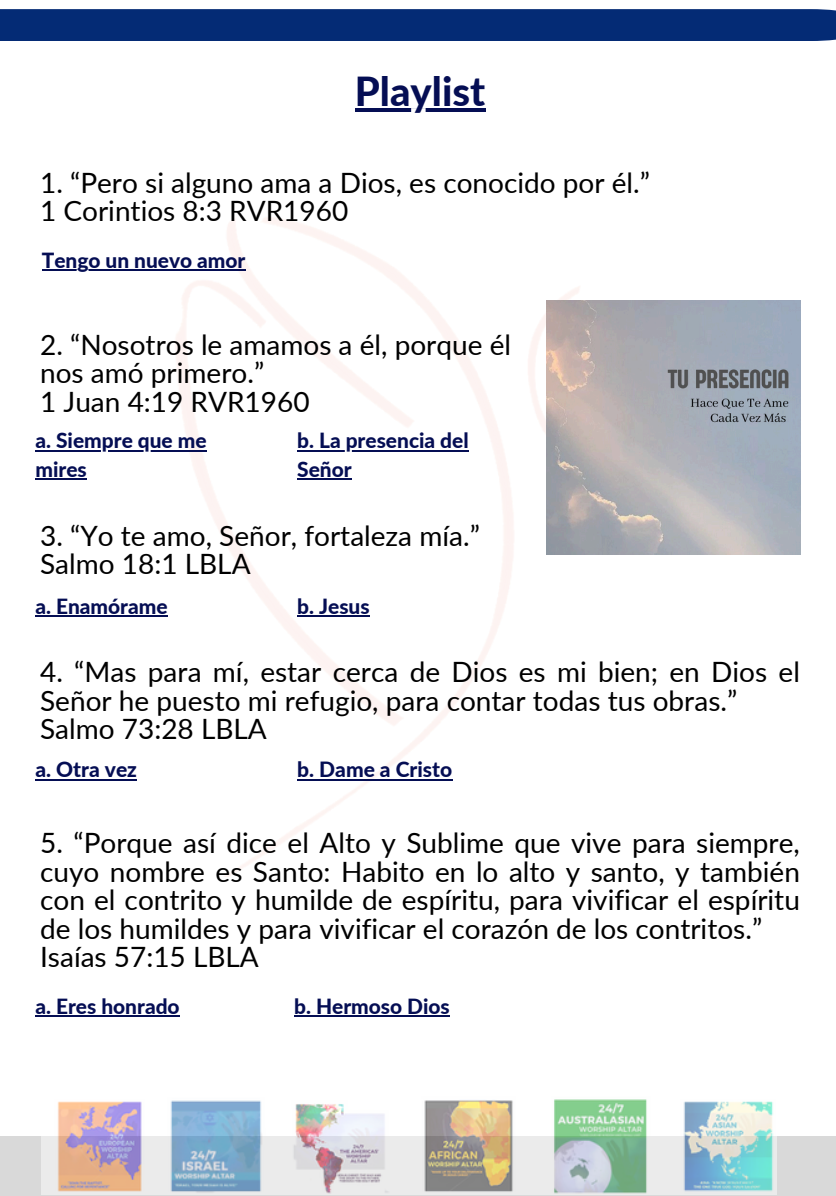
<style>
.page{position:relative;width:836px;height:1196px;background:#fff}
.page>*{position:absolute;margin:0;border:0;box-sizing:border-box;transform-origin:0 0}
.t1{font:800 40px "Lato";color:#050e54}
.t2{font:28px/28.4px "Lato";color:#000}
.t3{font:800 21px "Lato";color:#050e54}
.t4{font:800 20.8px/28.4px "Lato";color:#050e54}
</style>
<div class="page">
<div style="left:0;top:1135px;width:836px;height:60px;background:#d9d9d9"></div>
<img style="left:122px;top:218px;width:539px;height:658px">
<img style="left:41px;top:1099px;width:735px;height:95px">
<div style="left:0;top:9px;width:836px;height:32px;background:#042b75"></div>
<hr style="left:355px;top:109px;width:130px;height:3px;background:#050e54">
<img style="left:547px;top:301px;width:253px;height:253px">
<hr style="left:42px;top:270px;width:203px;height:1px;background:#050e54">
<hr style="left:35px;top:450px;width:171px;height:1px;background:#050e54">
<hr style="left:35px;top:478px;width:52px;height:2px;background:#050e54">
<hr style="left:35px;top:615px;width:133px;height:2px;background:#050e54">
<hr style="left:35px;top:779px;width:102px;height:1px;background:#050e54">
<hr style="left:35px;top:1015px;width:145px;height:2px;background:#050e54">
<hr style="left:297px;top:779px;width:155px;height:1px;background:#050e54">
<hr style="left:294px;top:1015px;width:156px;height:2px;background:#050e54">
<hr style="left:297px;top:615px;width:72px;height:2px;background:#050e54">
<hr style="left:297px;top:450px;width:171px;height:1px;background:#050e54">
<hr style="left:297px;top:478px;width:55px;height:2px;background:#050e54">
<h1 class="t1" style="left:355px;top:66px;width:132px">Playlist</h1>
<p class="t2" style="left:40px;top:168px;width:611px">1. “Pero si alguno ama a Dios, es conocido por él.”<br>1 Corintios 8:3 RVR1960</p>
<p class="t4" style="left:42px;top:246px;width:205px">Tengo un nuevo amor</p>
<p class="t2" style="left:40px;top:330px;width:472px">2. “Nosotros le amamos a él, porque él nos amó primero.”<br>1 Juan 4:19 RVR1960</p>
<p class="t4" style="left:35px;top:426px;width:173px">a. Siempre que me mires</p>
<p class="t4" style="left:297px;top:426px;width:173px">b. La presencia del<br>Señor</p>
<p class="t2" style="left:40px;top:520px;width:441px">3. “Yo te amo, Señor, fortaleza mía.”<br>Salmo 18:1 LBLA</p>
<p class="t4" style="left:35px;top:592px;width:134px">a. Enamórame</p>
<p class="t4" style="left:297px;top:592px;width:74px">b. Jesus</p>
<p class="t2" style="left:40px;top:657px;width:761px">4. “Mas para mí, estar cerca de Dios es mi bien; en Dios el<br>Señor he puesto mi refugio, para contar todas tus obras.”<br>Salmo 73:28 LBLA</p>
<p class="t3" style="left:35px;top:756px;width:103px">a. Otra vez</p>
<p class="t3" style="left:297px;top:756px;width:156px">b. Dame a Cristo</p>
<p class="t2" style="left:40px;top:828px;width:761px">5. “Porque así dice el Alto y Sublime que vive para siempre, cuyo nombre es Santo: Habito en lo alto y santo, y también con el contrito y humilde de espíritu, para vivificar el espíritu de los humildes y para vivificar el corazón de los contritos.” Isaías 57:15 LBLA</p>
<p class="t4" style="left:35px;top:992px;width:146px">a. Eres honrado</p>
<p class="t4" style="left:294px;top:992px;width:157px">b. Hermoso Dios</p>
</div>
